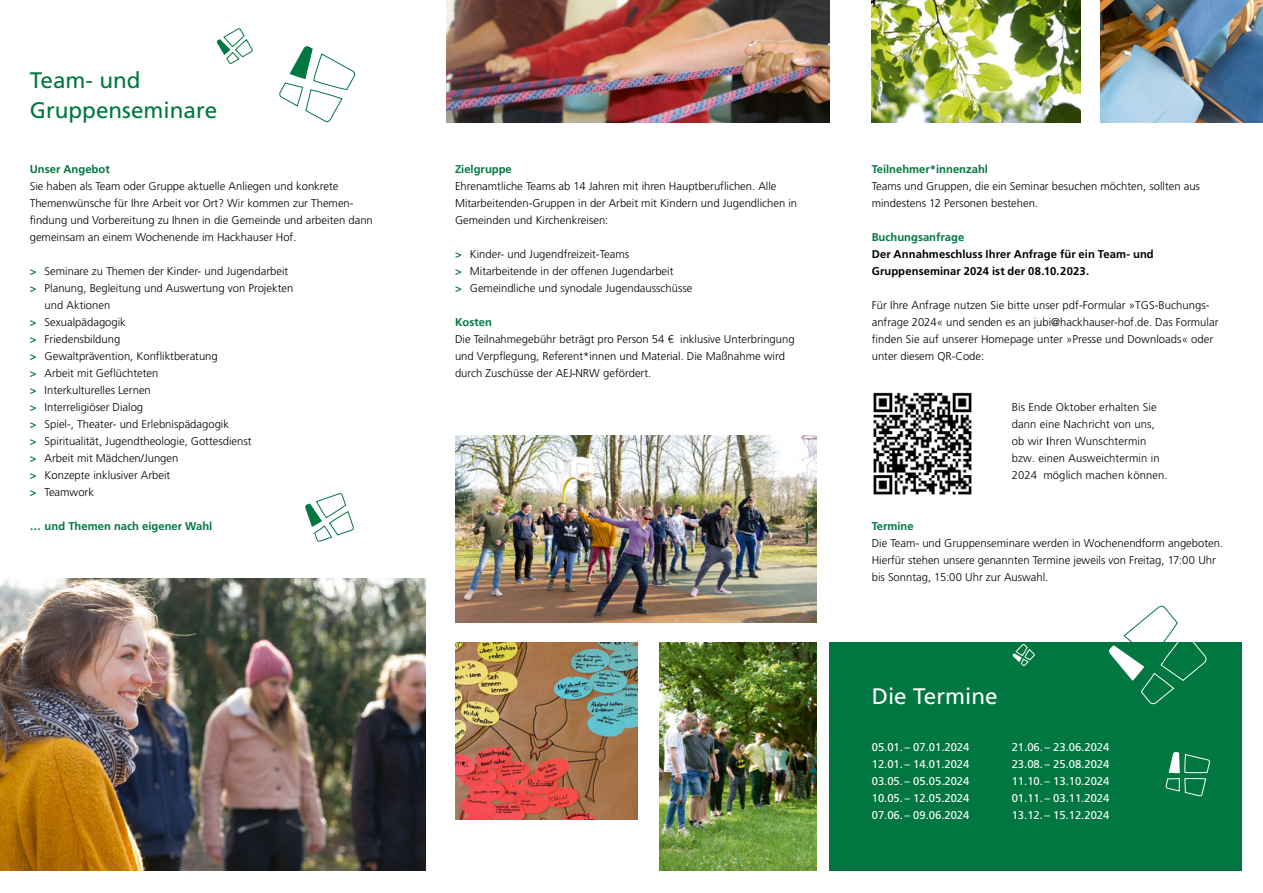
<style>
.page{position:relative;width:1263px;height:893px;background:#fff}
.page>*{position:absolute;margin:0;border:0;box-sizing:border-box;transform-origin:0 0}
.t1{font:22.5px/30px "Frutiger";color:#007740}
.t2{font:22.5px "Frutiger";color:#fff}
.t3{font:300 11.25px/17px "Frutiger";color:#000}
.t4{font:11.25px/17px "Frutiger";color:#fff;text-align:justify}
.t5{font:700 11.25px "Frutiger";color:#007740}
.t6{font:700 11.25px/17px "Frutiger";letter-spacing:.005em;color:#000}
.s1{font-weight:700;color:#007740}
.s2{font-weight:400}
</style>
<div class="page">
<img style="left:0;top:578px;width:425px;height:292px">
<img style="left:446px;top:0;width:383px;height:122px">
<img style="left:659px;top:642px;width:157px;height:228px">
<img style="left:455px;top:436px;width:361px;height:187px">
<img style="left:455px;top:642px;width:183px;height:177px">
<div style="left:829px;top:642px;width:413px;height:228px;background:#007740"></div>
<img style="left:1101px;top:0;width:162px;height:122px">
<img style="left:872px;top:0;width:208px;height:122px">
<img style="left:873px;top:392px;width:99px;height:103px">
<svg style="left:279px;top:46px;width:77px;height:77px"></svg>
<svg style="left:305px;top:493px;width:49px;height:49px"></svg>
<svg style="left:217px;top:28px;width:36px;height:36px"></svg>
<svg style="left:1165px;top:751px;width:45px;height:46px"></svg>
<svg style="left:1012px;top:643px;width:23px;height:23px"></svg>
<svg style="left:1108px;top:605px;width:99px;height:99px"></svg>
<h1 class="t1" style="left:30px;top:65px;width:189px">Team- und<br>Gruppenseminare</h1>
<p class="t5" style="left:30px;top:163px;width:81px">Unser Angebot</p>
<p class="t3" style="left:30px;top:178px;width:345px">Sie haben als Team oder Gruppe aktuelle Anliegen und konkrete Themenwünsche für Ihre Arbeit vor Ort? Wir kommen zur Themen&shy;findung und Vorbereitung zu Ihnen in die Gemeinde und arbeiten dann gemeinsam an einem Wochenende im Hackhauser Hof.</p>
<p class="t3" style="left:30px;top:263px;width:260px"><span class="s1">&gt;</span> Seminare zu Themen der Kinder- und Jugendarbeit</p>
<p class="t3" style="left:30px;top:280px;width:265px"><span class="s1">&gt;</span> Planung, Begleitung und Auswertung von Projekten</p>
<p class="t3" style="left:45px;top:297px;width:67px">und Aktionen</p>
<p class="t3" style="left:30px;top:314px;width:98px"><span class="s1">&gt;</span> Sexualpädagogik</p>
<p class="t3" style="left:30px;top:331px;width:92px"><span class="s1">&gt;</span> Friedensbildung</p>
<p class="t3" style="left:30px;top:348px;width:190px"><span class="s1">&gt;</span> Gewaltprävention, Konfliktberatung</p>
<p class="t3" style="left:30px;top:365px;width:130px"><span class="s1">&gt;</span> Arbeit mit Geflüchteten</p>
<p class="t3" style="left:30px;top:382px;width:123px"><span class="s1">&gt;</span> Interkulturelles Lernen</p>
<p class="t3" style="left:30px;top:399px;width:115px"><span class="s1">&gt;</span> Interreligiöser Dialog</p>
<p class="t3" style="left:30px;top:416px;width:201px"><span class="s1">&gt;</span> Spiel-, Theater- und Erlebnispädagogik</p>
<p class="t3" style="left:30px;top:433px;width:223px"><span class="s1">&gt;</span> Spiritualität, Jugendtheologie, Gottesdienst</p>
<p class="t3" style="left:30px;top:450px;width:150px"><span class="s1">&gt;</span> Arbeit mit Mädchen/Jungen</p>
<p class="t3" style="left:30px;top:467px;width:142px"><span class="s1">&gt;</span> Konzepte inklusiver Arbeit</p>
<p class="t3" style="left:30px;top:484px;width:66px"><span class="s1">&gt;</span> Teamwork</p>
<p class="t5" style="left:30px;top:520px;width:184px">… und Themen nach eigener Wahl</p>
<p class="t5" style="left:455px;top:163px;width:58px">Zielgruppe</p>
<p class="t3" style="left:455px;top:178px;width:344px">Ehrenamtliche Teams ab 14 Jahren mit ihren Hauptberuflichen. Alle<br>Mitarbeitenden-Gruppen in der Arbeit mit Kindern und Jugendlichen in<br>Gemeinden und Kirchenkreisen:</p>
<p class="t3" style="left:455px;top:246px;width:239px"><span class="s1">&gt;</span> Kinder- und Jugendfreizeit-Teams<br><span class="s1">&gt;</span> Mitarbeitende in der offenen Jugendarbeit<br><span class="s1">&gt;</span> Gemeindliche und synodale Jugendausschüsse</p>
<p class="t5" style="left:455px;top:316px;width:38px">Kosten</p>
<p class="t3" style="left:455px;top:331px;width:341px">Die Teilnahmegebühr beträgt pro Person 54 € inklusive Unterbringung und Verpflegung, Referent*innen und Material. Die Maßnahme wird durch Zuschüsse der AEJ<span class="s2">-</span>NRW gefördert.</p>
<p class="t5" style="left:872px;top:163px;width:118px">Teilnehmer*innenzahl</p>
<p class="t3" style="left:872px;top:178px;width:330px">Teams und Gruppen, die ein Seminar besuchen möchten, sollten aus mindestens 12 Personen bestehen.</p>
<p class="t5" style="left:872px;top:231px;width:94px">Buchungsanfrage</p>
<p class="t6" style="left:872px;top:246px;width:284px">Der Annahmeschluss Ihrer Anfrage für ein Team- und<br>Gruppenseminar 2024 ist der 08.10.2023.</p>
<p class="t3" style="left:872px;top:297px;width:348px">Für Ihre Anfrage nutzen Sie bitte unser pdf-Formular »TGS-Buchungs&shy;anfrage 2024« und senden es an jubi@hackhauser-hof.de. Das Formular finden Sie auf unserer Homepage unter »Presse und Downloads« oder unter diesem QR-Code:</p>
<p class="t3" style="left:1012px;top:399px;width:157px">Bis Ende Oktober erhalten Sie dann eine Nachricht von uns, ob wir <span class="s2">I</span>hren Wunschtermin bzw. einen Ausweichtermin in<br>2024 möglich machen können.</p>
<p class="t5" style="left:872px;top:520px;width:43px">Termine</p>
<p class="t3" style="left:872px;top:535px;width:353px">Die Team- und Gruppenseminare werden in Wochenendform angeboten.<br>Hierfür stehen unsere genannten Termine jeweils von Freitag, 17:00 Uhr bis Sonntag, 15:00 Uhr zur Auswahl.</p>
<h1 class="t2" style="left:872px;top:683px;width:127px">Die Termine</h1>
<p class="t4" style="left:872px;top:739px;width:99px">05.01.– 07.01.2024<br>12.01.– 14.01.2024<br>03.05.– 05.05.2024<br>10.05.– 12.05.2024<br>07.06.– 09.06.2024</p>
<p class="t4" style="left:1012px;top:739px;width:99px">21.06.– 23.06.2024<br>23.08.– 25.08.2024<br>11.10.– 13.10.2024<br>01.11.– 03.11.2024<br>13.12.– 15.12.2024</p>
</div>
